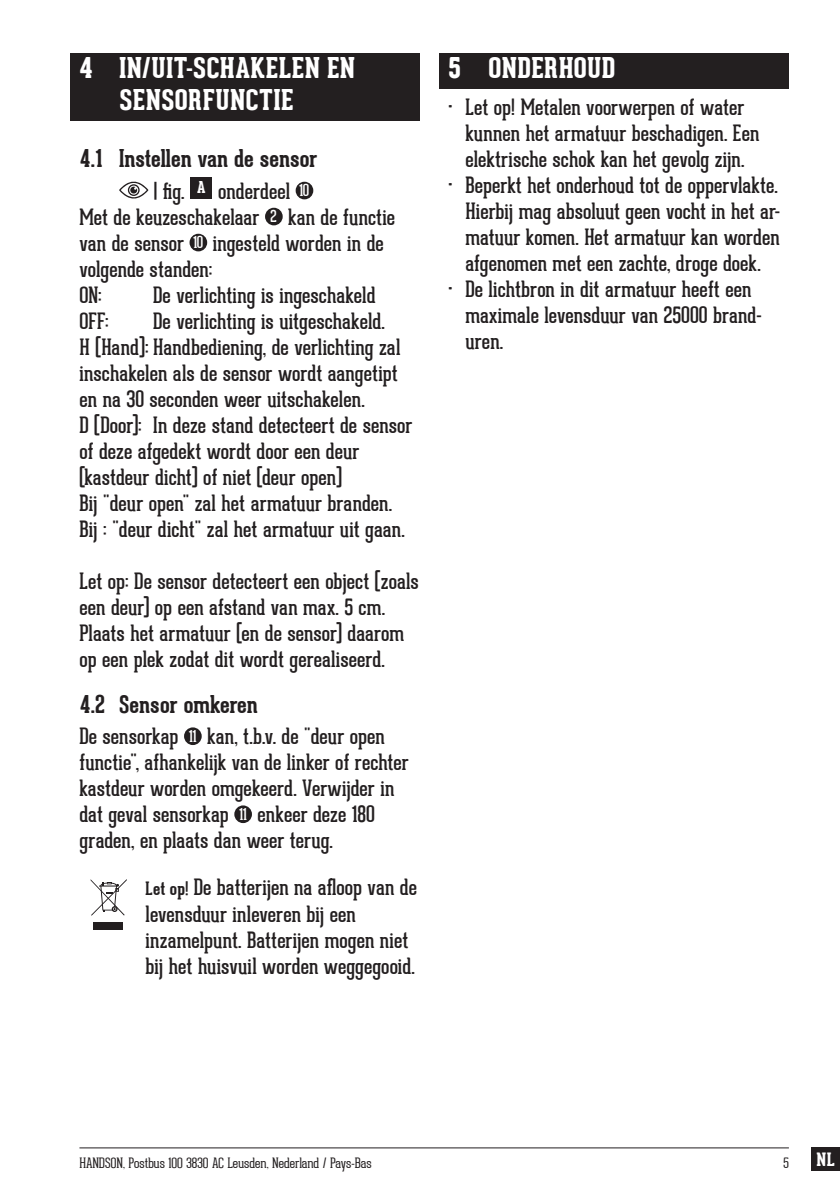
<style>
.page{position:relative;width:840px;height:1191px;background:#fff}
.page>*{position:absolute;margin:0;border:0;box-sizing:border-box;transform-origin:0 0}
.t1{font:800 28px/32px "Geared Slab";letter-spacing:.01em;color:#fff}
.t2{font:700 24px "Geared Slab";color:#231f20}
.NL_HANDSON_Alinea_A5{font:22px/26px "Geared Slab";letter-spacing:.005em;color:#231f20}
.t3{font:800 18px "Geared Slab";color:#fff}
.HANDSON_NR_A5-manual{font:16px "Geared Slab";letter-spacing:-.03em;color:#fff}
.HANDSON_FIG_A5-Manua{font:800 16px "Geared Slab";color:#fff}
.t4{font:100 14px "Geared Slab";color:#231f20}
.s1{font-weight:700;font-size:18px}
</style>
<div class="page">
<div style="left:810px;top:1146px;width:29px;height:24px;background:#231f20"></div>
<hr style="left:79px;top:1147px;width:709px;height:1px;background:#231f20">
<div style="left:71px;top:53px;width:349px;height:68px;background:#231f20"></div>
<svg style="left:119px;top:181px;width:29px;height:18px"></svg>
<div style="left:190px;top:177px;width:22px;height:22px;background:#231f20"></div>
<div style="left:295px;top:182px;width:18px;height:17px;background:#231f20;border-radius:50%"></div>
<div style="left:265px;top:208px;width:17px;height:17px;background:#231f20;border-radius:50%"></div>
<div style="left:189px;top:234px;width:18px;height:17px;background:#231f20;border-radius:50%"></div>
<div style="left:184px;top:727px;width:17px;height:18px;background:#231f20;border-radius:50%"></div>
<div style="left:234px;top:805px;width:18px;height:18px;background:#231f20;border-radius:50%"></div>
<div style="left:93px;top:923px;width:30px;height:7px;background:#231f20"></div>
<svg style="left:90px;top:879px;width:37px;height:36px"></svg>
<div style="left:439px;top:53px;width:349px;height:36px;background:#231f20"></div>
<p class="t1" style="left:119px;top:52px;width:237px;text-indent:-40px">4 IN/UIT-SCHAKELEN EN<br>SENSORFUNCTIE</p>
<p class="t2" style="left:79px;top:143px;width:239px">4.1 Instellen van de sensor</p>
<p class="NL_HANDSON_Alinea_A5" style="left:154px;top:178px;width:32px">| fig.</p>
<p class="HANDSON_FIG_A5-Manua" style="left:197px;top:178px;width:10px">A</p>
<p class="NL_HANDSON_Alinea_A5" style="left:218px;top:178px;width:73px">onderdeel</p>
<p class="HANDSON_NR_A5-manual" style="left:299px;top:181px;width:12px">10</p>
<p class="NL_HANDSON_Alinea_A5" style="left:79px;top:204px;width:181px">Met de keuzeschakelaar</p>
<p class="HANDSON_NR_A5-manual" style="left:270px;top:207px;width:8px">2</p>
<p class="NL_HANDSON_Alinea_A5" style="left:288px;top:204px;width:108px">kan de functie</p>
<p class="NL_HANDSON_Alinea_A5" style="left:79px;top:230px;width:106px">van de sensor</p>
<p class="HANDSON_NR_A5-manual" style="left:193px;top:233px;width:12px">10</p>
<p class="NL_HANDSON_Alinea_A5" style="left:212px;top:230px;width:172px">ingesteld worden in de</p>
<p class="NL_HANDSON_Alinea_A5" style="left:79px;top:256px;width:134px">volgende standen:<br>ON:</p>
<p class="NL_HANDSON_Alinea_A5" style="left:153px;top:282px;width:224px">De verlichting is ingeschakeld</p>
<p class="NL_HANDSON_Alinea_A5" style="left:79px;top:308px;width:31px">OFF:</p>
<p class="NL_HANDSON_Alinea_A5" style="left:79px;top:308px;width:334px;text-indent:74px">De verlichting is uitgeschakeld.<br>H (Hand): Handbediening, de verlichting zal inschakelen als de sensor wordt aangetipt en na 30 seconden weer uitschakelen.<br>D (Door): In deze stand detecteert de sensor of deze afgedekt wordt door een deur (kastdeur dicht) of niet (deur open)<br>Bij "deur open" zal het armatuur branden.<br>Bij : "deur dicht" zal het armatuur uit gaan.</p>
<p class="NL_HANDSON_Alinea_A5" style="left:79px;top:568px;width:341px">Let op: De sensor detecteert een object (zoals een deur) op een afstand van max. 5 cm.<br>Plaats het armatuur (en de sensor) daarom op een plek zodat dit wordt gerealiseerd.</p>
<p class="t2" style="left:79px;top:689px;width:180px">4.2 Sensor omkeren</p>
<p class="NL_HANDSON_Alinea_A5" style="left:79px;top:723px;width:100px">De sensorkap</p>
<p class="HANDSON_NR_A5-manual" style="left:189px;top:726px;width:9px">11</p>
<p class="NL_HANDSON_Alinea_A5" style="left:79px;top:723px;width:331px;text-indent:128px">kan, t.b.v. de "deur open functie", afhankelijk van de linker of rechter kastdeur worden omgekeerd. Verwijder in dat geval sensorkap</p>
<p class="NL_HANDSON_Alinea_A5" style="left:79px;top:801px;width:297px;text-indent:178px">enkeer deze 180 graden, en plaats dan weer terug.</p>
<p class="NL_HANDSON_Alinea_A5" style="left:145px;top:874px;width:273px"><span class="s1">Let op!</span> De batterijen na afloop van de levensduur inleveren bij een inzamelpunt. Batterijen mogen niet bij het huisvuil worden weggegooid.</p>
<p class="HANDSON_NR_A5-manual" style="left:239px;top:804px;width:9px">11</p>
<p class="t1" style="left:448px;top:52px;width:169px">5 ONDERHOUD</p>
<p class="NL_HANDSON_Alinea_A5" style="left:465px;top:94px;width:295px;text-indent:-17px">• Let op! Metalen voorwerpen of water kunnen het armatuur beschadigen. Een elektrische schok kan het gevolg zijn.</p>
<p class="NL_HANDSON_Alinea_A5" style="left:465px;top:172px;width:316px;text-align:justify;text-indent:-17px">• Beperkt het onderhoud tot de oppervlakte.<br>Hierbij mag absoluut geen vocht in het ar&shy;matuur komen. Het armatuur kan worden afgenomen met een zachte, droge doek.</p>
<p class="NL_HANDSON_Alinea_A5" style="left:465px;top:276px;width:297px;text-indent:-17px">• De lichtbron in dit armatuur heeft een maximale levensduur van 25000 brand&shy;uren.</p>
<p class="t4" style="left:79px;top:1154px;width:293px">HANDSON, Postbus 100 3830 AC Leusden, Nederland / Pays-Bas</p>
<p class="t4" style="left:783px;top:1154px;width:7px">5</p>
<p class="t3" style="left:816px;top:1149px;width:20px">NL</p>
</div>
